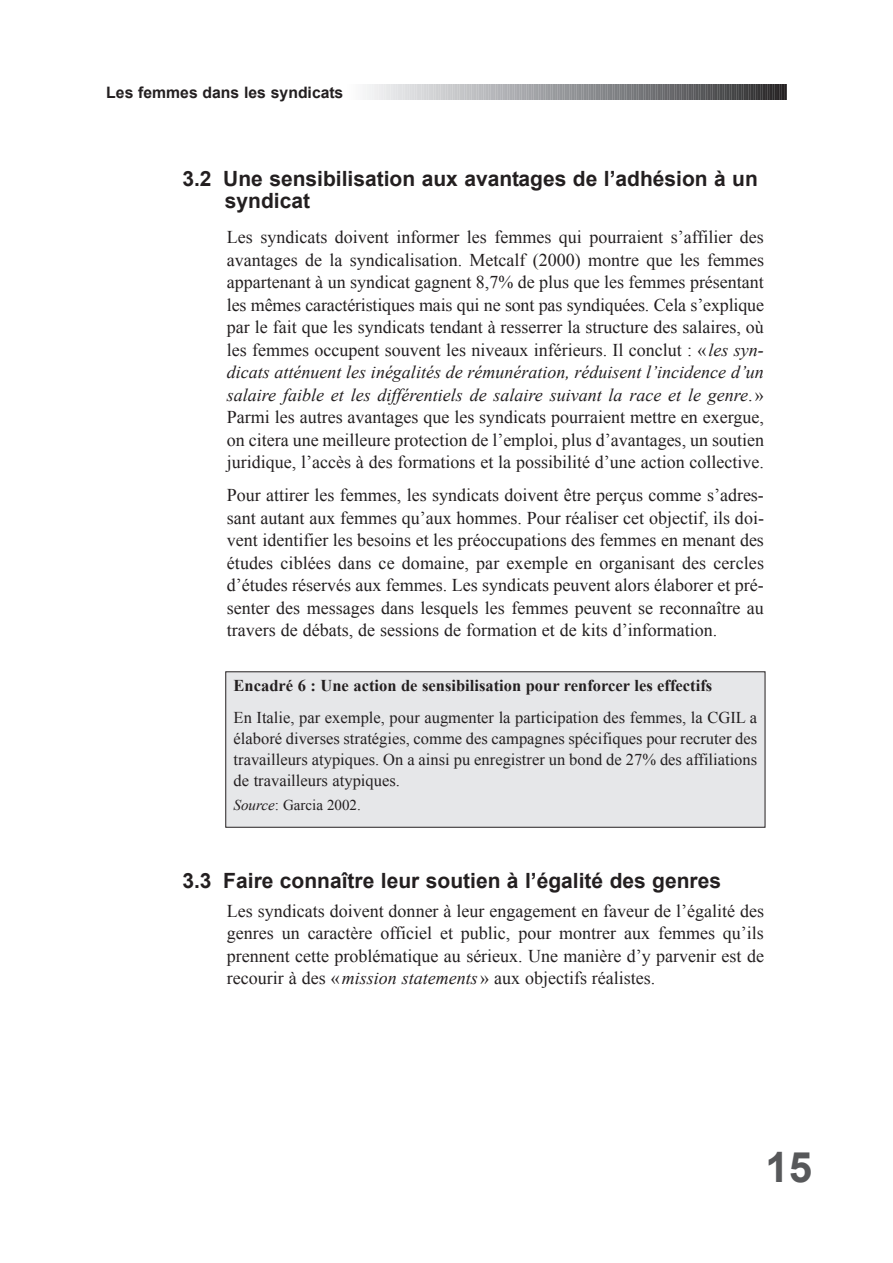
<style>
.page{position:relative;width:893px;height:1263px;background:#fff}
.page>*{position:absolute;margin:0;border:0;box-sizing:border-box;transform-origin:0 0}
.t1{font:700 42px "Arial";color:#57585a}
.t2{font:700 21px/22.5px "Arial";color:#231f20}
.t3{font:18px/22.5px "Times New Roman";color:#231f20;text-align:justify}
.t4{font:16.5px/21px "Times New Roman";color:#231f20}
.t5{font:700 15.75px "Arial";color:#231f20}
.t6{font:15px "Times New Roman";color:#231f20}
.s1{font-style:italic}
.s2{font-weight:700}
</style>
<div class="page">
<div style="left:226px;top:672px;width:539px;height:155px;background:#e6e7e9"></div>
<div style="left:225px;top:671px;width:540px;height:157px;border:1px solid #231f20"></div>
<svg style="left:365px;top:84px;width:422px;height:15px;background:#949597"></svg>
<p class="t5" style="left:106px;top:84px;width:238px">Les femmes dans les syndicats</p>
<p class="t2" style="left:225px;top:167px;width:534px;text-indent:-43px">3.2 Une sensibilisation aux avantages de l’adhésion à un syndicat</p>
<p class="t3" style="left:227px;top:226px;width:539px">Les syndicats doivent informer les femmes qui pourraient s’affilier des avantages de la syndicalisation. Metcalf (2000) montre que les femmes appartenant à un syndicat gagnent 8,7% de plus que les femmes présentant les mêmes caractéristiques mais qui ne sont pas syndiquées. Cela s’explique par le fait que les syndicats tendant à resserrer la structure des salaires, où les femmes occupent souvent les niveaux inférieurs. Il conclut : «<span class="s1">les syn&shy;dicats atténuent les inégalités de rémunération, réduisent l’incidence d’un salaire faible et les différentiels de salaire suivant la race et le genre</span>.» Parmi les autres avantages que les syndicats pourraient mettre en exergue, on citera une meilleure protection de l’emploi, plus d’avantages, un soutien juridique, l’accès à des formations et la possibilité d’une action collective.</p>
<p class="t3" style="left:227px;top:484px;width:539px">Pour attirer les femmes, les syndicats doivent être perçus comme s’adres&shy;sant autant aux femmes qu’aux hommes. Pour réaliser cet objectif, ils doi&shy;vent identifier les besoins et les préoccupations des femmes en menant des études ciblées dans ce domaine, par exemple en organisant des cercles d’études réservés aux femmes. Les syndicats peuvent alors élaborer et pré&shy;senter des messages dans lesquels les femmes peuvent se reconnaître au travers de débats, de sessions de formation et de kits d’information.</p>
<p class="t4" style="left:234px;top:670px;width:525px;line-height:31.5px"><span class="s2">Encadré 6 : Une action de sensibilisation pour renforcer les effectifs<br></span>En Italie, par exemple, pour augmenter la participation des femmes, la CGIL a</p>
<p class="t4" style="left:234px;top:727px;width:525px;text-align:justify">élaboré diverses stratégies, comme des campagnes spécifiques pour recruter des travailleurs atypiques. On a ainsi pu enregistrer un bond de 27% des affiliations de travailleurs atypiques.</p>
<p class="t6" style="left:234px;top:797px;width:129px"><span class="s1">Source</span>: Garcia 2002.</p>
<p class="t2" style="left:182px;top:869px;width:540px">3.3 Faire connaître leur soutien à l’égalité des genres</p>
<p class="t3" style="left:227px;top:899px;width:539px">Les syndicats doivent donner à leur engagement en faveur de l’égalité des genres un caractère officiel et public, pour montrer aux femmes qu’ils prennent cette problématique au sérieux. Une manière d’y parvenir est de recourir à des «<span class="s1">mission statements</span>» aux objectifs réalistes.</p>
<p class="t1" style="left:765px;top:1144px;width:48px">15</p>
</div>
